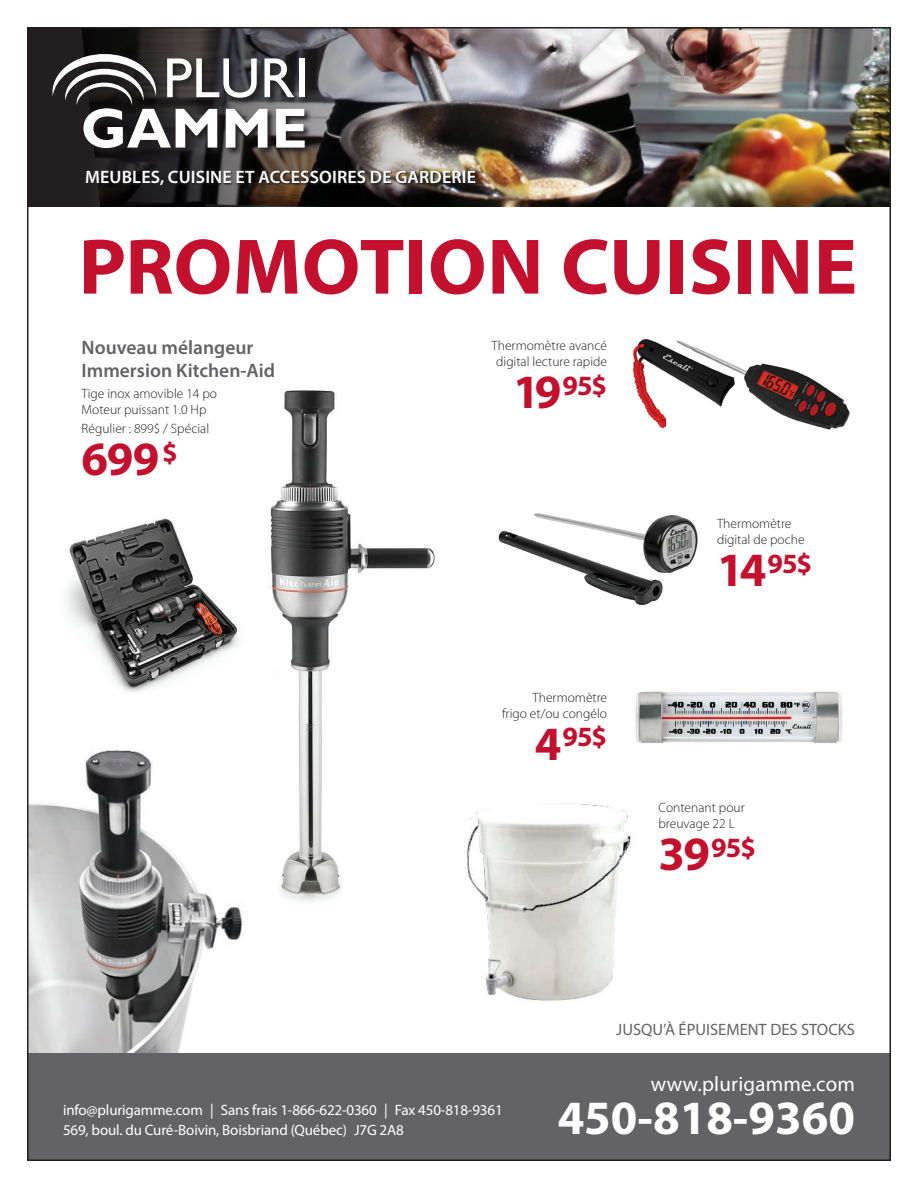
<style>
.page{position:relative;width:918px;height:1188px;background:#fff}
.page>*{position:absolute;margin:0;border:0;box-sizing:border-box;transform-origin:0 0}
.t1{font:700 79.5px "Myriad Pro";color:#c3102e}
.t2{font:700 48px "Myriad Pro";color:#fff}
.t3{font:700 48px "Myriad Pro";color:#c3102e}
.t4{font:700 28.05px "Myriad Pro";letter-spacing:-.025em;color:#c3102e}
.t5{font:21px "Myriad Pro";letter-spacing:.01em;color:#fff}
.t6{font:600 19.5px/22.5px "Myriad Pro";color:#636366}
.t7{font:600 18px "Myriad Pro";letter-spacing:.01em;color:#fff}
.t8{font:16.5px "Myriad Pro";color:#636366}
.t9{font:15px/19.5px "Myriad Pro";letter-spacing:-.01em;color:#fff}
.t10{font:300 13.5px/16.5px "Myriad Pro";color:#231f20}
.s1{font-size:48px}
</style>
<div class="page">
<img style="left:492px;top:30px;width:396px;height:177px">
<img style="left:30px;top:30px;width:462px;height:177px">
<img style="left:467px;top:803px;width:164px;height:198px">
<img style="left:30px;top:750px;width:213px;height:303px">
<img style="left:498px;top:513px;width:200px;height:92px">
<img style="left:632px;top:339px;width:218px;height:91px">
<img style="left:269px;top:390px;width:166px;height:512px">
<div style="left:28px;top:1053px;width:862px;height:108px;background:#636366"></div>
<svg style="left:51px;top:52px;width:262px;height:104px;background:#332f2e"></svg>
<svg style="left:51px;top:50px;width:254px;height:98px"></svg>
<div style="left:299px;top:58px;width:5px;height:39px;background:#fff"></div>
<svg style="left:86px;top:170px;width:392px;height:18px;background:#312b27"></svg>
<img style="left:67px;top:518px;width:173px;height:174px">
<img style="left:635px;top:691px;width:208px;height:53px">
<h3 class="t7" style="left:85px;top:166px;width:393px">MEUBLES, CUISINE ET ACCESSOIRES DE GARDERIE</h3>
<h1 class="t1" style="left:79px;top:215px;width:780px">PROMOTION CUISINE</h1>
<h3 class="t6" style="left:82px;top:336px;width:195px">Nouveau mélangeur<br>Immersion Kitchen-Aid</h3>
<p class="t10" style="left:82px;top:385px;width:137px">Tige inox amovible 14 po<br>Moteur puissant 1.0 Hp</p>
<p class="t10" style="left:82px;top:421px;width:129px">Régulier : 899$ / Spécial</p>
<h2 class="t3" style="left:82px;top:428px;width:98px">699<sup>$</sup></h2>
<p class="t10" style="left:492px;top:337px;width:117px;text-align:center">Thermomètre avancé digital lecture rapide</p>
<h3 class="t4" style="left:513px;top:367px;width:95px"><span class="s1">19</span>95$</h3>
<p class="t10" style="left:502px;top:689px;width:107px;text-align:right">Thermomètre<br>frigo et/ou congélo</p>
<h3 class="t4" style="left:535px;top:719px;width:74px"><span class="s1">4</span>95$</h3>
<p class="t10" style="left:717px;top:515px;width:89px">Thermomètre digital de poche</p>
<h3 class="t4" style="left:717px;top:545px;width:97px"><span class="s1">14</span>95$</h3>
<p class="t10" style="left:658px;top:799px;width:88px">Contenant pour breuvage 22 L</p>
<h3 class="t4" style="left:658px;top:829px;width:99px"><span class="s1">39</span>95$</h3>
<p class="t8" style="left:616px;top:1019px;width:240px">JUSQU’À ÉPUISEMENT DES STOCKS</p>
<p class="t9" style="left:63px;top:1100px;width:441px">info@plurigamme.com | Sans frais 1-866-622-0360 | Fax 450-818-9361<br>569, boul. du Curé-Boivin, Boisbriand (Québec) J7G 2A8</p>
<h3 class="t5" style="left:651px;top:1071px;width:206px">www.plurigamme.com</h3>
<h2 class="t2" style="left:558px;top:1087px;width:299px">450-818-9360</h2>
</div>
